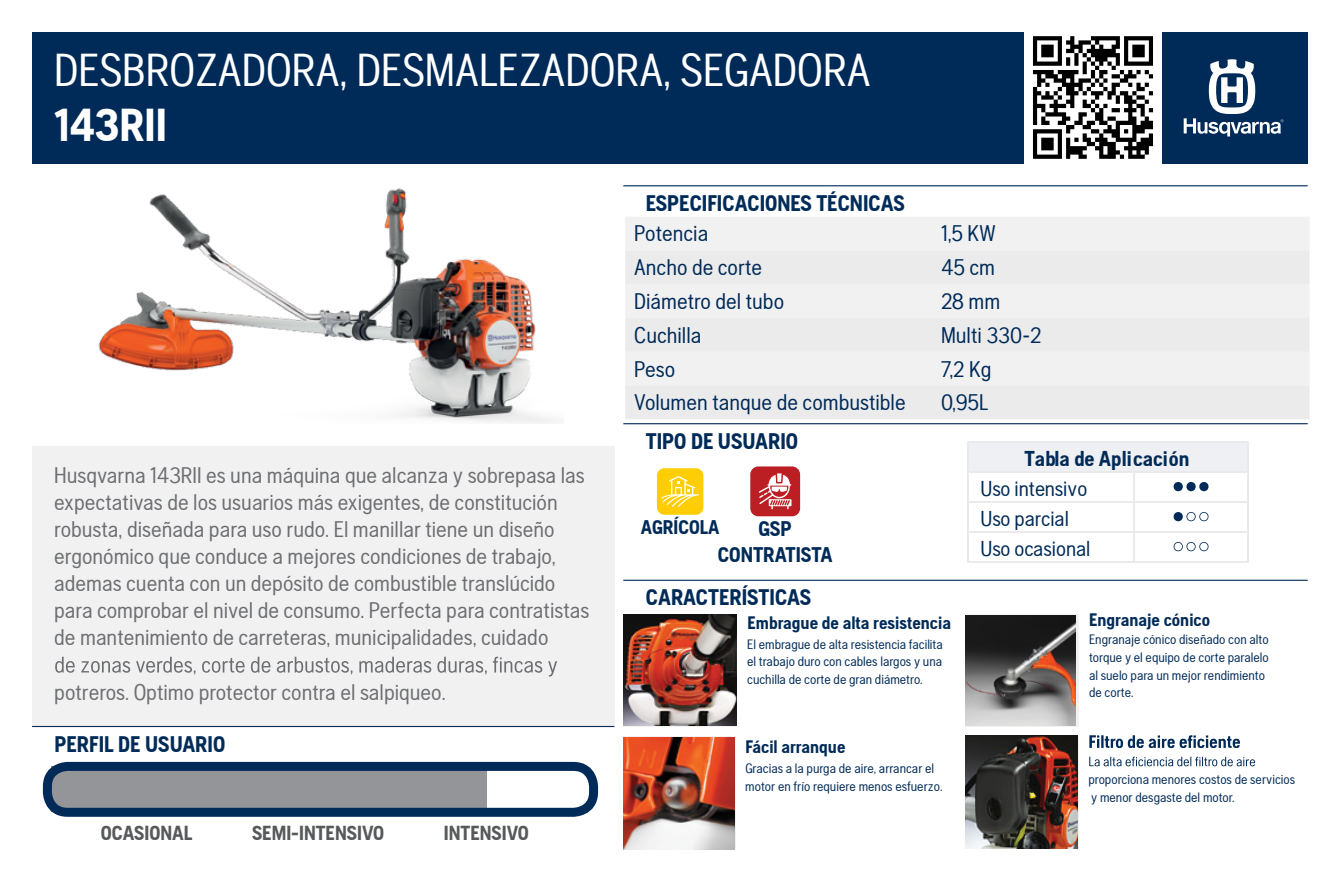
<style>
.page{position:relative;width:1340px;height:881px;background:#fff}
.page>*{position:absolute;margin:0;border:0;box-sizing:border-box;transform-origin:0 0}
.t1{font:45.9px "Husqvarna Gothic";color:#fff}
.t2{font:700 45.9px "Husqvarna Gothic";color:#fff}
.t3{font:22.5px/27px "Husqvarna Gothic";color:#6d6e71}
.t4{font:22.5px "Husqvarna Gothic";color:#002b58}
.t5{font:700 22.5px "Husqvarna Gothic";color:#002b58}
.t6{font:21.38px/29.9px "Husqvarna Gothic";color:#002b58}
.t7{font:700 21.38px "Husqvarna Gothic";color:#002b58}
.t8{font:700 21.15px/25.4px "Husqvarna Gothic";color:#002b58;text-align:center}
.t9{font:700 20.25px "Husqvarna Gothic";color:#58595b}
.t10{font:700 19.8px "Husqvarna Gothic";color:#002b58}
.t11{font:700 18px "Husqvarna Gothic";color:#002b58}
.t12{font:13.5px/17.8px "Husqvarna Gothic";color:#002b58}
</style>
<div class="page">
<div style="left:53px;top:771px;width:433px;height:35px;background:#939598"></div>
<div style="left:32px;top:32px;width:1275px;height:132px;background:#002b58"></div>
<svg style="left:1183px;top:59px;width:100px;height:77px"></svg>
<hr style="left:623px;top:185px;width:684px;height:1px;background:#002b58">
<hr style="left:623px;top:579px;width:684px;height:1px;background:#002b58">
<hr style="left:623px;top:423px;width:684px;height:1px;background:#002b58">
<div style="left:32px;top:445px;width:582px;height:281px;background:#f1f1f2"></div>
<hr style="left:32px;top:725px;width:582px;height:1px;background:#002b58">
<div style="left:43px;top:761px;width:555px;height:55px;border:9px solid #002b58;border-radius:20px"></div>
<svg style="left:623px;top:736px;width:113px;height:112px"></svg>
<svg style="left:965px;top:614px;width:113px;height:112px"></svg>
<div style="left:657px;top:468px;width:46px;height:46px;background:#ffcd03;border-radius:7px"></div>
<svg style="left:661px;top:476px;width:38px;height:30px"></svg>
<div style="left:750px;top:466px;width:50px;height:50px;background:#bb1e23;border-radius:8px"></div>
<svg style="left:759px;top:473px;width:32px;height:36px"></svg>
<div style="left:625px;top:217px;width:684px;height:101px;background:#f1f1f2"></div>
<div style="left:625px;top:250px;width:684px;height:34px;background:#ebebec"></div>
<div style="left:625px;top:318px;width:684px;height:101px;background:#ebebec"></div>
<svg style="left:55px;top:656px;width:502px;height:20px"></svg>
<img style="left:623px;top:614px;width:113px;height:111px">
<img style="left:623px;top:737px;width:111px;height:111px">
<svg style="left:1089px;top:735px;width:150px;height:12px"></svg>
<svg style="left:1089px;top:756px;width:166px;height:10px"></svg>
<img style="left:965px;top:735px;width:112px;height:113px">
<div style="left:967px;top:441px;width:281px;height:31px;background:#eff0f3"></div>
<svg style="left:1173px;top:482px;width:35px;height:9px"></svg>
<svg style="left:1173px;top:512px;width:35px;height:9px"></svg>
<svg style="left:1173px;top:542px;width:35px;height:9px"></svg>
<hr style="left:968px;top:441px;width:280px;height:1px;background:#eaeaec">
<hr style="left:968px;top:471px;width:280px;height:1px;background:#eaeaec">
<hr style="left:968px;top:501px;width:280px;height:1px;background:#eaeaec">
<hr style="left:968px;top:531px;width:280px;height:1px;background:#eaeaec">
<hr style="left:967px;top:441px;width:1px;height:121px;background:#eaeaec">
<hr style="left:1133px;top:472px;width:1px;height:90px;background:#eaeaec">
<hr style="left:968px;top:561px;width:280px;height:1px;background:#eaeaec">
<hr style="left:1247px;top:442px;width:1px;height:120px;background:#eaeaec">
<img style="left:98px;top:188px;width:456px;height:235px">
<img style="left:965px;top:615px;width:110px;height:109px">
<img style="left:1024px;top:32px;width:137px;height:132px">
<h1 class="t1" style="left:54px;top:44px;width:818px">DESBROZADORA, DESMALEZADORA, SEGADORA</h1>
<h1 class="t2" style="left:54px;top:98px;width:114px">143RII</h1>
<p class="t3" style="left:54px;top:461px;width:536px">Husqvarna 143RII es una máquina que alcanza y sobrepasa las expectativas de los usuarios más exigentes, de constitución robusta, diseñada para uso rudo. El manillar tiene un diseño ergonómico que conduce a mejores condiciones de trabajo, ademas cuenta con un depósito de combustible translúcido para comprobar el nivel de consumo. Perfecta para contratistas de mantenimiento de carreteras, municipalidades, cuidado</p>
<p class="t3" style="left:54px;top:677px;width:393px">potreros. Optimo protector contra el salpiqueo.</p>
<p class="t5" style="left:54px;top:730px;width:172px">PERFIL DE USUARIO</p>
<p class="t9" style="left:101px;top:820px;width:93px">OCASIONAL</p>
<p class="t9" style="left:252px;top:820px;width:134px">SEMI-INTENSIVO</p>
<p class="t9" style="left:444px;top:820px;width:87px">INTENSIVO</p>
<p class="t5" style="left:646px;top:190px;width:260px">ESPECIFICACIONES TÉCNICAS</p>
<p class="t4" style="left:634px;top:220px;width:76px">Potencia</p>
<p class="t4" style="left:941px;top:220px;width:56px">1,5 KW</p>
<p class="t4" style="left:634px;top:254px;width:130px">Ancho de corte</p>
<p class="t4" style="left:941px;top:254px;width:56px">45 cm</p>
<p class="t4" style="left:634px;top:288px;width:151px">Diámetro del tubo</p>
<p class="t4" style="left:941px;top:288px;width:61px">28 mm</p>
<p class="t4" style="left:634px;top:322px;width:69px">Cuchilla</p>
<p class="t4" style="left:941px;top:322px;width:102px">Multi 330-2</p>
<p class="t4" style="left:634px;top:355px;width:43px">Peso</p>
<p class="t4" style="left:941px;top:355px;width:52px">7,2 Kg</p>
<p class="t4" style="left:634px;top:389px;width:273px">Volumen tanque de combustible</p>
<p class="t4" style="left:941px;top:389px;width:49px">0,95L</p>
<p class="t5" style="left:646px;top:428px;width:154px">TIPO DE USUARIO</p>
<p class="t10" style="left:640px;top:515px;width:80px">AGRÍCOLA</p>
<p class="t8" style="left:717px;top:515px;width:117px">GSP<br>CONTRATISTA</p>
<p class="t5" style="left:646px;top:583px;width:167px">CARACTERÍSTICAS</p>
<p class="t11" style="left:747px;top:612px;width:205px">Embrague de alta resistencia</p>
<p class="t12" style="left:747px;top:634px;width:197px;text-align:justify">El embrague de alta resistencia facilita el trabajo duro con cables largos y una cuchilla de corte de gran diámetro.</p>
<p class="t7" style="left:1024px;top:445px;width:166px">Tabla de Aplicación</p>
<p class="t6" style="left:980px;top:473px;width:111px">Uso intensivo<br>Uso parcial<br>Uso ocasional</p>
<p class="t11" style="left:1089px;top:609px;width:122px">Engranaje cónico</p>
<p class="t12" style="left:1089px;top:630px;width:181px">Engranaje cónico diseñado con alto torque y el equipo de corte paralelo al suelo para un mejor rendimiento de corte.</p>
<p class="t11" style="left:745px;top:736px;width:101px">Fácil arranque</p>
<p class="t12" style="left:745px;top:759px;width:199px">Gracias a la purga de aire, arrancar el motor en frío requiere menos esfuerzo.</p>
<p class="t12" style="left:1088px;top:770px;width:208px">proporciona menores costos de servicios y menor desgaste del motor.</p>
</div>
